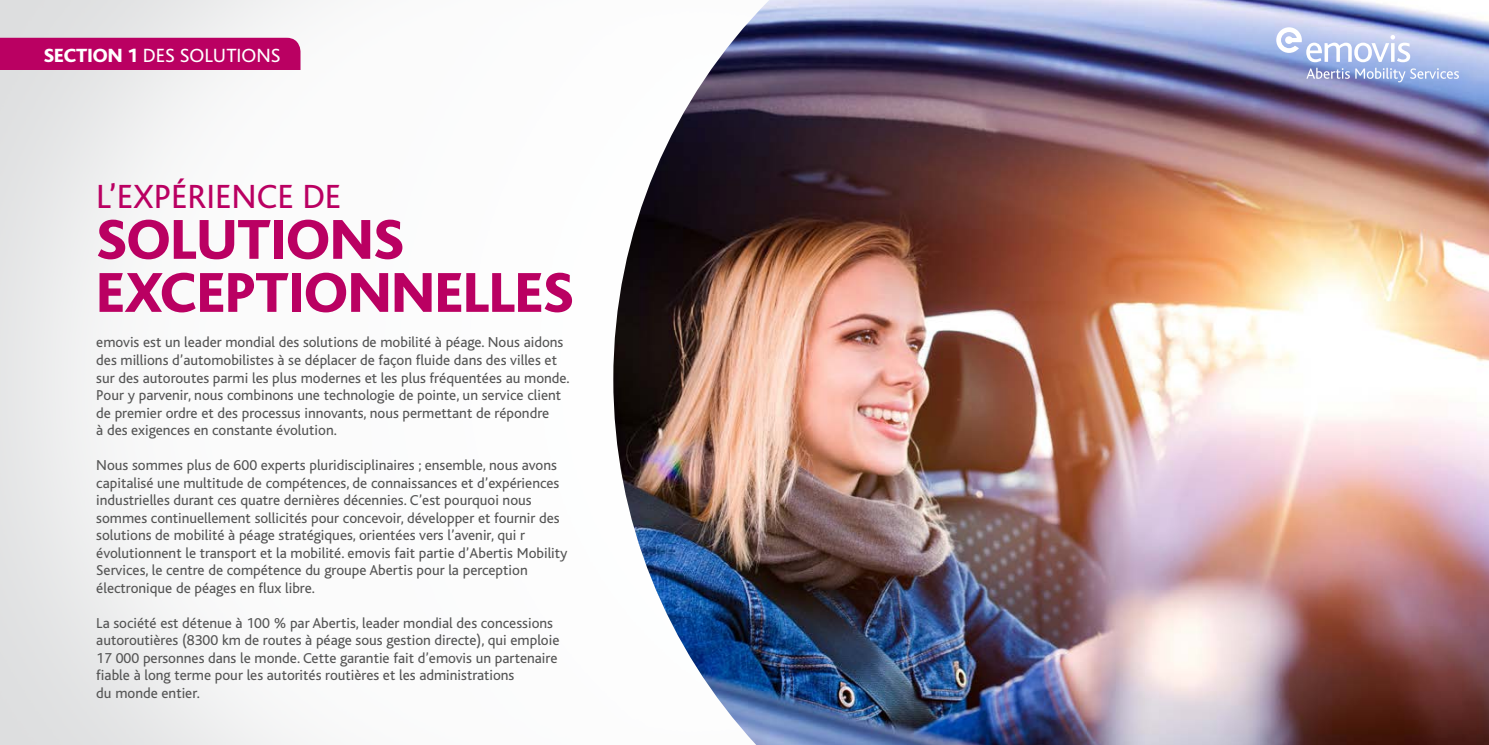
<style>
.page{position:relative;width:1489px;height:745px;background:#fff}
.page>*{position:absolute;margin:0;border:0;box-sizing:border-box;transform-origin:0 0}
.t1{font:800 58.75px/53px "Bliss";color:#ba0062}
.t2{font:35px "Bliss";color:#ba0062}
.t3{font:20px "Bliss";color:#fff}
.t4{font:15px/17.5px "Bliss";color:#555}
.s1{font-weight:800}
</style>
<div class="page">
<img style="left:613px;top:0;width:875px;height:744px">
<div style="left:0;top:38px;width:300px;height:32px;background:#ba0062"></div>
<svg style="left:1276px;top:27px;width:133px;height:35px"></svg>
<svg style="left:1306px;top:68px;width:43px;height:11px"></svg>
<svg style="left:1355px;top:68px;width:103px;height:14px"></svg>
<h3 class="t3" style="left:44px;top:45px;width:238px"><span class="s1">SECTION 1</span> DES SOLUTIONS</h3>
<h2 class="t2" style="left:96px;top:178px;width:246px">L’EXPÉRIENCE DE</h2>
<h1 class="t1" style="left:96px;top:214px;width:478px">SOLUTIONS<br>EXCEPTIONNELLES</h1>
<p class="t4" style="left:96px;top:334px;width:475px">emovis est un leader mondial des solutions de mobilité à péage. Nous aidons des millions d’automobilistes à se déplacer de façon fluide dans des villes et sur des autoroutes parmi les plus modernes et les plus fréquentées au monde.<br>Pour y parvenir, nous combinons une technologie de pointe, un service client de premier ordre et des processus innovants, nous permettant de répondre<br>à des exigences en constante évolution.</p>
<p class="t4" style="left:96px;top:456px;width:473px">Nous sommes plus de 600 experts pluridisciplinaires ; ensemble, nous avons capitalisé une multitude de compétences, de connaissances et d’expériences industrielles durant ces quatre dernières décennies. C’est pourquoi nous sommes continuellement sollicités pour concevoir, développer et fournir des solutions de mobilité à péage stratégiques, orientées vers l’avenir, qui r évolutionnent le transport et la mobilité. emovis fait partie d’Abertis Mobility Services, le centre de compétence du groupe Abertis pour la perception électronique de péages en flux libre.</p>
<p class="t4" style="left:96px;top:614px;width:464px">La société est détenue à 100 % par Abertis, leader mondial des concessions autoroutières (8300 km de routes à péage sous gestion directe), qui emploie 17 000 personnes dans le monde. Cette garantie fait d’emovis un partenaire fiable à long terme pour les autorités routières et les administrations<br>du monde entier.</p>
</div>
